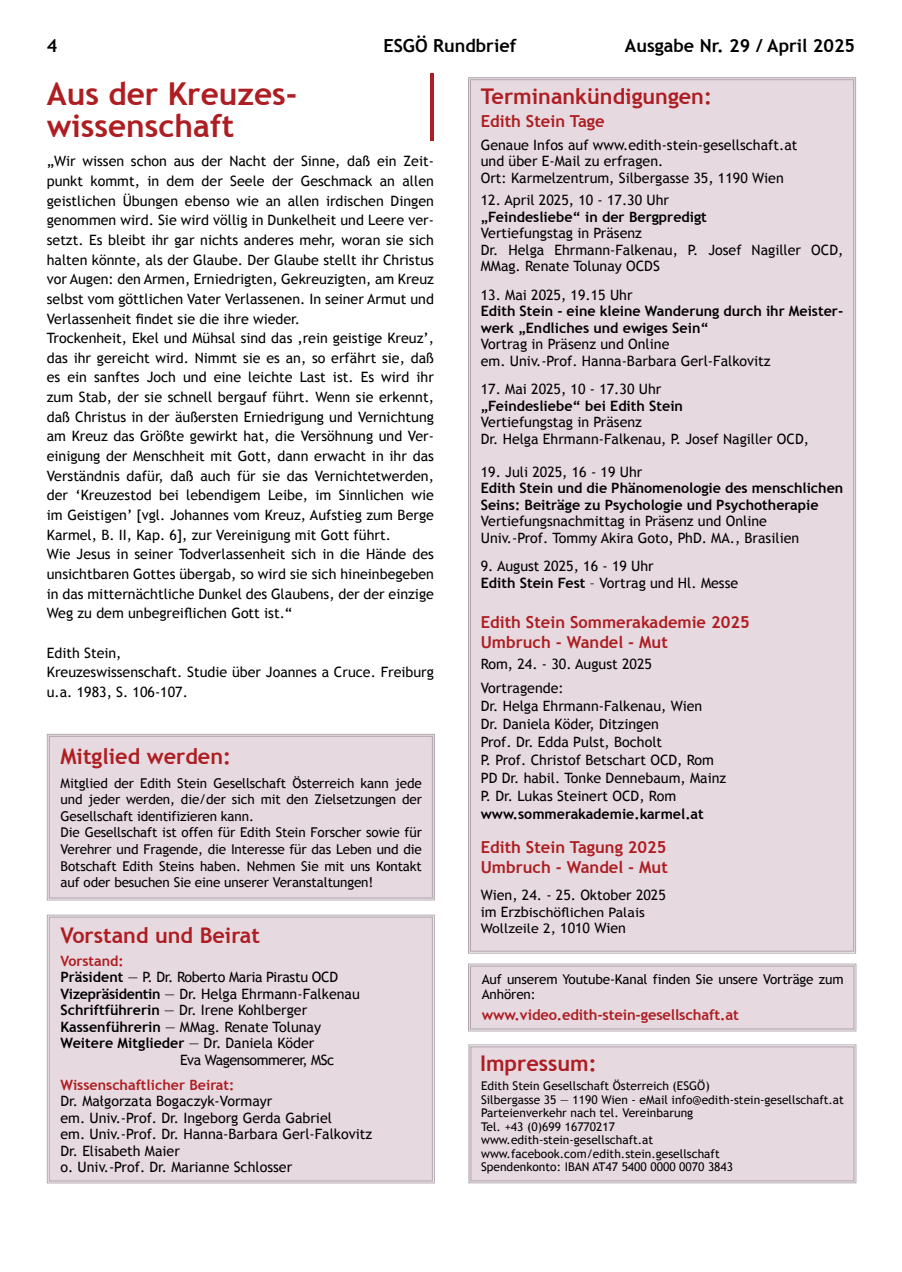
<style>
.page{position:relative;width:902px;height:1272px;background:#fff}
.page>*{position:absolute;margin:0;border:0;box-sizing:border-box;transform-origin:0 0}
.t1{font:700 31.5px/31.5px "Trebuchet MS";color:#ad1d21}
.t2{font:700 21.6px "Trebuchet MS";color:#ad1d21}
.t3{font:700 18px "Trebuchet MS";color:#000001}
.t4{font:700 16.5px/19.5px "Trebuchet MS";color:#ad1d21}
.t5{font:700 14.7px "Trebuchet MS";letter-spacing:-.01em;color:#ad1d21}
.t6{font:14.25px/19.6px "Trebuchet MS";color:#000001}
.t7{font:700 14.25px/16.5px "Trebuchet MS";color:#000001}
.t8{font:14.25px "Trebuchet MS";letter-spacing:-.02em;color:#000001}
.t9{font:700 14.25px "Trebuchet MS";color:#ad1d21}
.t10{font:14.25px "Trebuchet MS";letter-spacing:-.03em;color:#000001}
.t11{font:13.5px/16.5px "Trebuchet MS";letter-spacing:-.01em;color:#000001}
.t12{font:13.05px/16.5px "Trebuchet MS";color:#000001;scale:1.09 1}
.t13{font:12px/13.5px "Trebuchet MS";color:#000001}
.s1{font-weight:700}
.s2{font-weight:400}
.s3{font-size:14.25px}
</style>
<div class="page">
<div style="left:468px;top:77px;width:388px;height:877px;background:#e7d9e0"></div>
<div style="left:468px;top:1044px;width:388px;height:139px;background:#e7d9e0"></div>
<div style="left:470px;top:1046px;width:384px;height:135px;border:1px solid #b1a8af"></div>
<svg style="left:46px;top:914px;width:389px;height:269px;background:#d4ced2"></svg>
<div style="left:48px;top:916px;width:385px;height:265px;background:#e7d9e0"></div>
<hr style="left:430px;top:73px;width:4px;height:67px;background:#ad1d21">
<div style="left:46px;top:733px;width:389px;height:167px;background:#e7d9e0"></div>
<div style="left:49px;top:735px;width:384px;height:163px;border:1px solid #b1a8af"></div>
<div style="left:468px;top:963px;width:388px;height:68px;background:#e7d9e0"></div>
<div style="left:470px;top:965px;width:384px;height:64px;border:1px solid #b1a8af"></div>
<p class="t3" style="left:47px;top:34px;width:12px">4</p>
<p class="t3" style="left:383px;top:35px;width:134px">ESGÖ Rundbrief</p>
<p class="t3" style="left:625px;top:34px;width:232px">Ausgabe Nr. 29 / April 2025</p>
<h1 class="t1" style="left:47px;top:78px;width:252px">Aus der Kreuzes&shy;wissenschaft</h1>
<p class="t6" style="left:47px;top:151px;width:388px">„Wir wissen schon aus der Nacht der Sinne, daß ein Zeit&shy;punkt kommt, in dem der Seele der Geschmack an allen geistlichen Übungen ebenso wie an allen irdischen Dingen genommen wird. Sie wird völlig in Dunkelheit und Leere ver&shy;setzt. Es bleibt ihr gar nichts anderes mehr, woran sie sich halten könnte, als der Glaube. Der Glaube stellt ihr Christus vor Augen: den Armen, Erniedrigten, Gekreuzigten, am Kreuz selbst vom göttlichen Vater Verlassenen. In seiner Armut und Verlassenheit findet sie die ihre wieder.<br>Trockenheit, Ekel und Mühsal sind das ‚rein geistige Kreuz’, das ihr gereicht wird. Nimmt sie es an, so erfährt sie, daß es ein sanftes Joch und eine leichte Last ist. Es wird ihr zum Stab, der sie schnell bergauf führt. Wenn sie erkennt, daß Christus in der äußersten Erniedrigung und Vernichtung am Kreuz das Größte gewirkt hat, die Versöhnung und Ver&shy;einigung der Menschheit mit Gott, dann erwacht in ihr das Verständnis dafür, daß auch für sie das Vernichtetwerden, der ‘Kreuzestod bei lebendigem Leibe, im Sinnlichen wie im Geistigen’ [vgl. Johannes vom Kreuz, Aufstieg zum Berge Karmel, B. II, Kap. 6], zur Vereinigung mit Gott führt.<br>Wie Jesus in seiner Todverlassenheit sich in die Hände des unsichtbaren Gottes übergab, so wird sie sich hineinbegeben in das mitternächtliche Dunkel des Glaubens, der der einzige Weg zu dem unbegreiflichen Gott ist.“</p>
<p class="t6" style="left:47px;top:643px;width:388px">Edith Stein,<br>Kreuzeswissenschaft. Studie über Joannes a Cruce. Freiburg u.a. 1983, S. 106-107.</p>
<h2 class="t2" style="left:61px;top:742px;width:172px">Mitglied werden:</h2>
<p class="t11" style="left:61px;top:775px;width:363px">Mitglied der Edith Stein Gesellschaft Österreich kann jede und jeder werden, die/der sich mit den Zielsetzungen der Gesellschaft identifizieren kann.<br>Die Gesellschaft ist offen für Edith Stein Forscher sowie für Verehrer und Fragende, die Interesse für das Leben und die Botschaft Edith Steins haben. Nehmen Sie mit uns Kontakt auf oder besuchen Sie eine unserer Veranstaltungen!</p>
<h2 class="t2" style="left:60px;top:922px;width:201px">Vorstand und Beirat</h2>
<p class="t9" style="left:60px;top:951px;width:65px">Vorstand:</p>
<p class="t8" style="left:60px;top:968px;width:279px"><span class="s1">Präsident</span> ― P. Dr. Roberto Maria Pirastu OCD</p>
<p class="t6" style="left:60px;top:984px;width:301px"><span class="s1">Vizepräsidentin</span> ― Dr. Helga Ehrmann-Falkenau</p>
<p class="t6" style="left:60px;top:1000px;width:248px"><span class="s1">Schriftführerin</span> ― Dr. Irene Kohlberger</p>
<p class="t6" style="left:60px;top:1017px;width:262px"><span class="s1">Kassenführerin</span> ― MMag. Renate Tolunay</p>
<p class="t7" style="left:60px;top:1035px;width:255px">Weitere Mitglieder <span class="s2">― Dr. Daniela Köder</span></p>
<p class="t10" style="left:180px;top:1051px;width:156px">Eva Wagensommerer, MSc</p>
<p class="t9" style="left:60px;top:1075px;width:175px">Wissenschaftlicher Beirat:</p>
<p class="t6" style="left:60px;top:1093px;width:313px;line-height:16.5px">Dr. Małgorzata Bogaczyk-Vormayr<br>em. Univ.-Prof. Dr. Ingeborg Gerda Gabriel<br>em. Univ.-Prof. Dr. Hanna-Barbara Gerl-Falkovitz Dr. Elisabeth Maier<br>o. Univ.-Prof. Dr. Marianne Schlosser</p>
<h2 class="t2" style="left:480px;top:83px;width:233px">Terminankündigungen:</h2>
<p class="t4" style="left:480px;top:111px;width:125px">Edith Stein Tage</p>
<p class="t6" style="left:480px;top:136px;width:318px;line-height:16.5px">Genaue Infos auf www.edith-stein-gesellschaft.at und über E-Mail zu erfragen.<br>Ort: Karmelzentrum, Silbergasse 35, 1190 Wien</p>
<p class="t6" style="left:480px;top:190px;width:190px">12. April 2025, 10 - 17.30 Uhr</p>
<p class="t7" style="left:480px;top:208px;width:227px">„Feindesliebe“ in der Bergpredigt</p>
<p class="t6" style="left:480px;top:225px;width:364px;line-height:16.5px">Vertiefungstag in Präsenz<br>Dr. Helga Ehrmann-Falkenau, P. Josef Nagiller OCD,<br>MMag. Renate Tolunay OCDS</p>
<p class="t6" style="left:480px;top:285px;width:153px">13. Mai 2025, 19.15 Uhr</p>
<p class="t7" style="left:480px;top:303px;width:364px">Edith Stein - eine kleine Wanderung durch ihr Meister&shy;werk „Endliches und ewiges Sein“</p>
<p class="t6" style="left:480px;top:336px;width:291px;line-height:16.5px">Vortrag in Präsenz und Online<br>em. Univ.-Prof. Hanna-Barbara Gerl-Falkovitz</p>
<p class="t6" style="left:480px;top:379px;width:182px">17. Mai 2025, 10 - 17.30 Uhr</p>
<p class="t7" style="left:480px;top:397px;width:204px">„Feindesliebe“ bei Edith Stein</p>
<p class="t6" style="left:480px;top:414px;width:330px;line-height:16.5px">Vertiefungstag in Präsenz<br>Dr. Helga Ehrmann-Falkenau, P. Josef Nagiller OCD,</p>
<p class="t6" style="left:480px;top:462px;width:163px">19. Juli 2025, 16 - 19 Uhr</p>
<p class="t7" style="left:480px;top:480px;width:364px">Edith Stein und die Phänomenologie des menschlichen<br>Seins: Beiträge zu Psychologie und Psychotherapie</p>
<p class="t6" style="left:480px;top:513px;width:320px;line-height:16.5px">Vertiefungsnachmittag in Präsenz und Online<br>Univ.-Prof. Tommy Akira Goto, PhD. MA., Brasilien</p>
<p class="t6" style="left:480px;top:558px;width:259px;line-height:16.5px">9. August 2025, 16 - 19 Uhr<br><span class="s1">Edith Stein Fest</span> – Vortrag und Hl. Messe</p>
<p class="t4" style="left:480px;top:612px;width:270px">Edith Stein Sommerakademie 2025<br>Umbruch - Wandel - Mut</p>
<p class="t6" style="left:480px;top:652px;width:173px;line-height:24px">Rom, 24. - 30. August 2025<br>Vortragende:</p>
<p class="t6" style="left:480px;top:697px;width:247px;line-height:18px">Dr. Helga Ehrmann-Falkenau, Wien<br>Dr. Daniela Köder, Ditzingen<br>Prof. Dr. Edda Pulst, Bocholt<br>P. Prof. Christof Betschart OCD, Rom<br>PD Dr. habil. Tonke Dennebaum, Mainz<br>P. Dr. Lukas Steinert OCD, Rom</p>
<p class="t7" style="left:480px;top:805px;width:224px">www.sommerakademie.karmel.at</p>
<p class="t4" style="left:480px;top:837px;width:188px">Edith Stein Tagung 2025<br>Umbruch - Wandel - Mut</p>
<p class="t6" style="left:480px;top:885px;width:187px">Wien, 24. - 25. Oktober 2025</p>
<p class="t12" style="left:480px;top:903px;width:152px"><span class="s3">im Erzb</span>ischöflichen Palais<br>Wollzeile 2, <span class="s3">1010 Wien</span></p>
<p class="t11" style="left:481px;top:971px;width:363px;line-height:15.8px">Auf unserem Youtube-Kanal finden Sie unsere Vorträge zum<br>Anhören:</p>
<p class="t5" style="left:481px;top:1005px;width:258px">www.video.edith-stein-gesellschaft.at</p>
<h2 class="t2" style="left:480px;top:1049px;width:118px">Impressum:</h2>
<p class="t13" style="left:481px;top:1079px;width:364px">Edith Stein Gesellschaft Österreich (ESGÖ)<br>Silbergasse 35 — 1190 Wien - eMail info@edith-stein-gesellschaft.at Parteienverkehr nach tel. Vereinbarung<br>Tel. +43 (0)699 16770217<br>www.edith-stein-gesellschaft.at www.facebook.com/edith.stein.gesellschaft<br>Spendenkonto: IBAN AT47 5400 0000 0070 3843</p>
</div>
